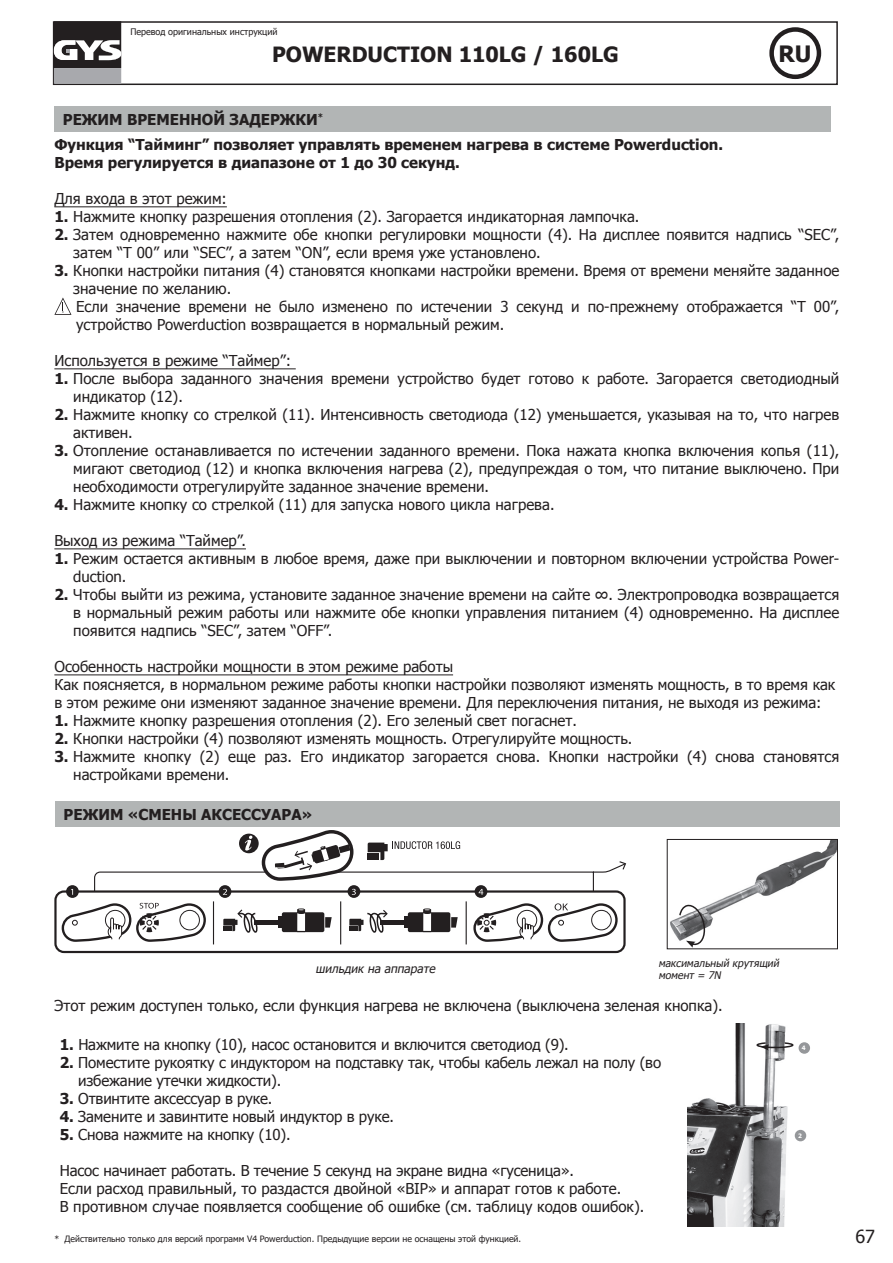
<style>
.page{position:relative;width:893px;height:1263px;background:#fff}
.page>*{position:absolute;margin:0;border:0;box-sizing:border-box;transform-origin:0 0}
.t1{font:700 22.5px "Tahoma";color:#231f20}
.t2{font:700 21px "Tahoma";color:#231f20}
.t3{font:18px "Tahoma";color:#231f20}
.t4{font:15px/18px "Tahoma";color:#231f20}
.t5{font:700 15px/18px "Tahoma";color:#231f20}
.t6{font:italic 12px "Tahoma";color:#231f20}
.t7{font:italic 10.5px/12px "Tahoma";color:#231f20}
.t8{font:9px "Tahoma";color:#231f20}
.t9{font:8.7px "Tahoma";color:#231f20}
.t10{font:700 6px "Tahoma";color:#fff}
.s1{font-weight:700}
</style>
<div class="page">
<div style="left:53px;top:21px;width:785px;height:64px;border:2px solid #231f20"></div>
<div style="left:769px;top:27px;width:52px;height:52px;border:4px solid #231f20;border-radius:50%"></div>
<div style="left:54px;top:68px;width:67px;height:16px;background:#a8a9ad"></div>
<svg style="left:54px;top:21px;width:67px;height:47px"></svg>
<hr style="left:54px;top:206px;width:173px;height:1px;background:#231f20">
<hr style="left:54px;top:368px;width:242px;height:1px;background:#231f20">
<hr style="left:54px;top:548px;width:192px;height:1px;background:#231f20">
<hr style="left:54px;top:674px;width:399px;height:1px;background:#231f20">
<div style="left:54px;top:106px;width:777px;height:26px;background:#b2b5b5"></div>
<svg style="left:54px;top:297px;width:17px;height:18px"></svg>
<div style="left:55px;top:801px;width:784px;height:26px;background:#b2b5b5"></div>
<div style="left:54px;top:890px;width:572px;height:63px;border:2px solid #231f20;border-radius:9px"></div>
<svg style="left:61px;top:902px;width:145px;height:40px"></svg>
<div style="left:179px;top:910px;width:21px;height:20px;border:1px solid #231f20;border-radius:50%"></div>
<svg style="left:473px;top:903px;width:145px;height:39px"></svg>
<hr style="left:213px;top:901px;width:1px;height:43px;background:#231f20">
<hr style="left:340px;top:901px;width:1px;height:43px;background:#231f20">
<hr style="left:466px;top:901px;width:1px;height:43px;background:#231f20">
<svg style="left:66px;top:885px;width:13px;height:13px"></svg>
<svg style="left:219px;top:885px;width:12px;height:13px"></svg>
<svg style="left:348px;top:885px;width:12px;height:13px"></svg>
<svg style="left:475px;top:885px;width:12px;height:13px"></svg>
<div style="left:282px;top:912px;width:42px;height:20px;background:#231f20;border-radius:2px"></div>
<svg style="left:297px;top:908px;width:8px;height:23px"></svg>
<hr style="left:254px;top:920px;width:26px;height:4px;background:#231f20">
<div style="left:278px;top:917px;width:5px;height:11px;background:#231f20"></div>
<svg style="left:325px;top:917px;width:7px;height:10px"></svg>
<svg style="left:223px;top:909px;width:37px;height:24px"></svg>
<div style="left:408px;top:912px;width:42px;height:20px;background:#231f20;border-radius:2px"></div>
<svg style="left:423px;top:908px;width:8px;height:23px"></svg>
<hr style="left:380px;top:920px;width:26px;height:4px;background:#231f20">
<div style="left:404px;top:917px;width:5px;height:11px;background:#231f20"></div>
<svg style="left:451px;top:917px;width:7px;height:10px"></svg>
<svg style="left:349px;top:910px;width:40px;height:23px"></svg>
<svg style="left:93px;top:830px;width:534px;height:65px"></svg>
<img style="left:687px;top:1023px;width:123px;height:204px">
<svg style="left:756px;top:1041px;width:38px;height:9px"></svg>
<div style="left:795px;top:1130px;width:10px;height:10px;background:#95979a;border-radius:50%"></div>
<div style="left:795px;top:1130px;width:11px;height:11px;border:2px solid #95979a;border-radius:50%"></div>
<div style="left:799px;top:1043px;width:10px;height:10px;background:#95979a;border-radius:50%"></div>
<div style="left:799px;top:1042px;width:11px;height:12px;border:2px solid #95979a;border-radius:50%"></div>
<img style="left:670px;top:841px;width:166px;height:98px">
<div style="left:667px;top:839px;width:171px;height:110px;border:1px solid #231f20"></div>
<svg style="left:678px;top:904px;width:28px;height:44px"></svg>
<p class="t8" style="left:130px;top:26px;width:149px">Перевод оригинальных инструкций</p>
<h2 class="t2" style="left:272px;top:40px;width:348px">POWERDUCTION 110LG / 160LG</h2>
<p class="t5" style="left:63px;top:109px;width:262px">РЕЖИМ ВРЕМЕННОЙ ЗАДЕРЖКИ<sup>*</sup></p>
<h1 class="t1" style="left:778px;top:38px;width:34px">RU</h1>
<p class="t5" style="left:54px;top:134px;width:670px">Функция “Тайминг” позволяет управлять временем нагрева в системе Powerduction.<br>Время регулируется в диапазоне от 1 до 30 секунд.</p>
<p class="t4" style="left:54px;top:189px;width:174px">Для входа в этот режим:</p>
<p class="t4" style="left:54px;top:207px;width:586px"><span class="s1">1.</span> Нажмите кнопку разрешения отопления (2). Загорается индикаторная лампочка.</p>
<p class="t4" style="left:73px;top:225px;width:767px;text-indent:-19px"><span class="s1">2.</span> Затем одновременно нажмите обе кнопки регулировки мощности (4). На дисплее появится надпись “SEC”, затем “T 00” или “SEC”, а затем “ON”, если время уже установлено.</p>
<p class="t4" style="left:73px;top:261px;width:767px;text-indent:-19px"><span class="s1">3.</span> Кнопки настройки питания (4) становятся кнопками настройки времени. Время от времени меняйте заданное значение по желанию.<br>Если значение времени не было изменено по истечении 3 секунд и по-прежнему отображается “T 00”, устройство Powerduction возвращается в нормальный режим.</p>
<p class="t4" style="left:54px;top:351px;width:238px">Используется в режиме “Таймер”:</p>
<p class="t4" style="left:73px;top:369px;width:767px;text-indent:-19px"><span class="s1">1.</span> После выбора заданного значения времени устройство будет готово к работе. Загорается светодиодный индикатор (12).</p>
<p class="t4" style="left:73px;top:405px;width:767px;text-indent:-19px"><span class="s1">2.</span> Нажмите кнопку со стрелкой (11). Интенсивность светодиода (12) уменьшается, указывая на то, что нагрев активен.</p>
<p class="t4" style="left:73px;top:441px;width:767px;text-align:justify;text-indent:-19px"><span class="s1">3.</span> Отопление останавливается по истечении заданного времени. Пока нажата кнопка включения копья (11), мигают светодиод (12) и кнопка включения нагрева (2), предупреждая о том, что питание выключено. При необходимости отрегулируйте заданное значение времени.</p>
<p class="t4" style="left:54px;top:495px;width:502px"><span class="s1">4.</span> Нажмите кнопку со стрелкой (11) для запуска нового цикла нагрева.</p>
<p class="t4" style="left:54px;top:531px;width:193px">Выход из режима “Таймер”.</p>
<p class="t4" style="left:73px;top:549px;width:767px;text-indent:-19px"><span class="s1">1.</span> Режим остается активным в любое время, даже при выключении и повторном включении устройства Power&shy;duction.</p>
<p class="t4" style="left:73px;top:585px;width:767px;text-align:justify;text-indent:-19px"><span class="s1">2.</span> Чтобы выйти из режима, установите заданное значение времени на сайте ∞. Электропроводка возвращается в нормальный режим работы или нажмите обе кнопки управления питанием (4) одновременно. На дисплее появится надпись “SEC”, затем “OFF”.</p>
<p class="t4" style="left:54px;top:657px;width:783px">Особенность настройки мощности в этом режиме работы<br>Как поясняется, в нормальном режиме работы кнопки настройки позволяют изменять мощность, в то время как в этом режиме они изменяют заданное значение времени. Для переключения питания, не выходя из режима:</p>
<p class="t4" style="left:54px;top:711px;width:524px"><span class="s1">1.</span> Нажмите кнопку разрешения отопления (2). Его зеленый свет погаснет.</p>
<p class="t4" style="left:54px;top:729px;width:579px"><span class="s1">2.</span> Кнопки настройки (4) позволяют изменять мощность. Отрегулируйте мощность.</p>
<p class="t4" style="left:73px;top:747px;width:767px;text-indent:-19px"><span class="s1">3.</span> Нажмите кнопку (2) еще раз. Его индикатор загорается снова. Кнопки настройки (4) снова становятся настройками времени.</p>
<p class="t5" style="left:64px;top:805px;width:250px">РЕЖИМ «СМЕНЫ АКСЕССУАРА»</p>
<p class="t6" style="left:315px;top:961px;width:124px">шильдик на аппарате</p>
<p class="t7" style="left:658px;top:957px;width:125px">максимальный крутящий момент = 7N</p>
<p class="t4" style="left:54px;top:996px;width:670px">Этот режим доступен только, если функция нагрева не включена (выключена зеленая кнопка).</p>
<p class="t4" style="left:60px;top:1035px;width:510px"><span class="s1">1.</span> Нажмите на кнопку (10), насос остановится и включится светодиод (9).</p>
<p class="t4" style="left:78px;top:1053px;width:584px;text-indent:-18px"><span class="s1">2.</span> Поместите рукоятку с индуктором на подставку так, чтобы кабель лежал на полу (во избежание утечки жидкости).</p>
<p class="t4" style="left:60px;top:1089px;width:214px"><span class="s1">3.</span> Отвинтите аксессуар в руке.</p>
<p class="t4" style="left:60px;top:1107px;width:336px"><span class="s1">4.</span> Замените и завинтите новый индуктор в руке.</p>
<p class="t4" style="left:60px;top:1125px;width:232px"><span class="s1">5.</span> Снова нажмите на кнопку (10).</p>
<p class="t4" style="left:60px;top:1161px;width:586px">Насос начинает работать. В течение 5 секунд на экране видна «гусеница».<br>Если расход правильный, то раздастся двойной «BIP» и аппарат готов к работе.<br>В противном случае появляется сообщение об ошибке (см. таблицу кодов ошибок).</p>
<p class="t9" style="left:54px;top:1233px;width:468px">* Действительно только для версий программ V4 Powerduction. Предыдущие версии не оснащены этой функцией.</p>
<p class="t10" style="left:802px;top:1044px;width:5px">4</p>
<p class="t10" style="left:798px;top:1131px;width:5px">2</p>
<p class="t3" style="left:855px;top:1224px;width:21px">67</p>
</div>
